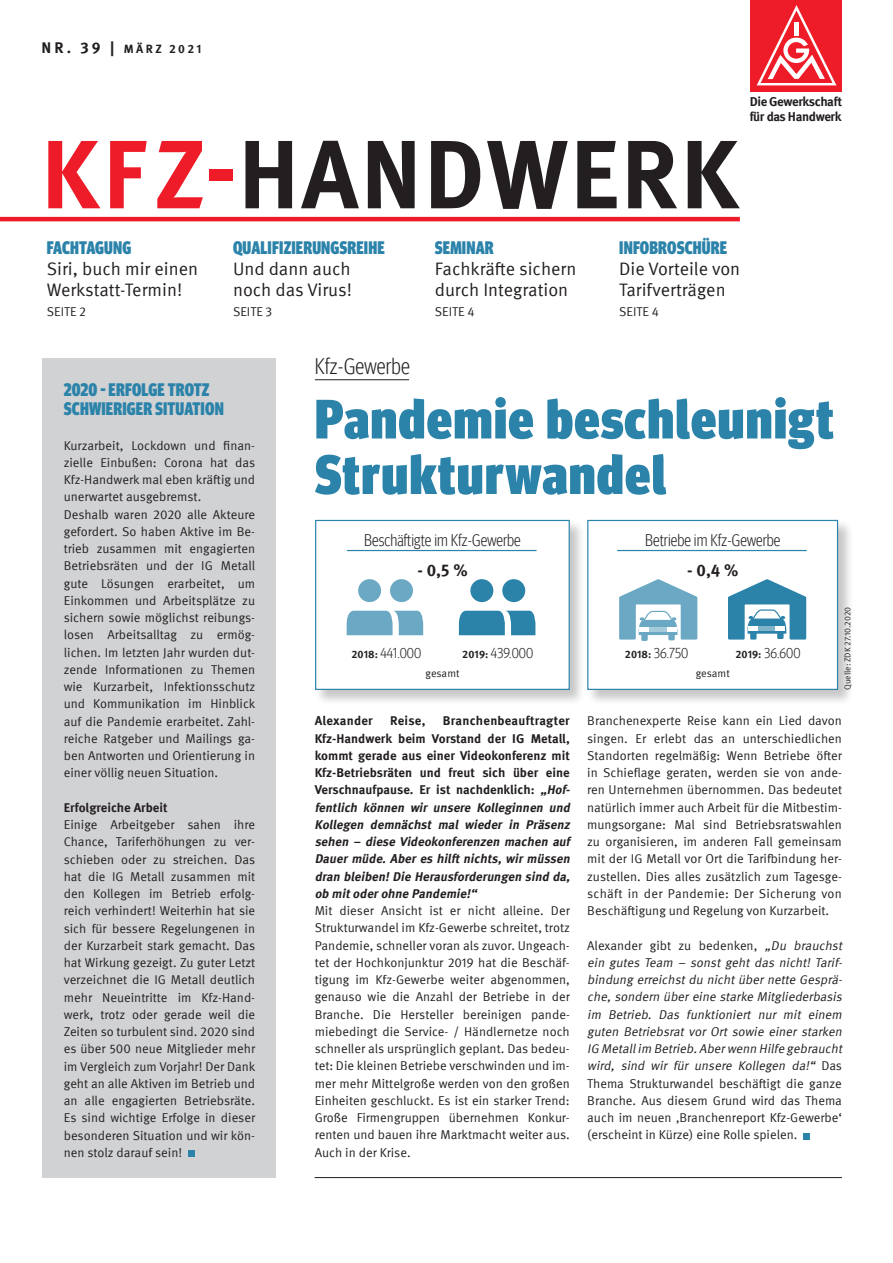
<style>
.page{position:relative;width:893px;height:1263px;background:#fff}
.page>*{position:absolute;margin:0;border:0;box-sizing:border-box;transform-origin:0 0}
.t1{font:700 96.9px "Meta IGM";letter-spacing:.02em;color:#231f20}
.t2{font:900 condensed 55.5px/55.5px "Meta Head IGM";letter-spacing:.02em;color:#2c83aa}
.t3{font:300 condensed 22.5px "Meta Head IGM";letter-spacing:.005em;color:#231f20}
.t4{font:900 condensed 18.15px/19.5px "Meta Head IGMT";letter-spacing:.01em;color:#2c83aa;scale:.89 1}
.t5{font:18px/21px "Meta IGM";color:#231f20}
.t6{font:300 condensed 16.8px "Meta Head IGM";color:#231f20}
.t7{font:700 16.8px "Meta IGM";color:#231f20}
.t8{font:300 condensed 14.4px "Meta Head IGM";color:#231f20}
.t9{font:700 12.9px/15px "Meta IGM";letter-spacing:-.03em;color:#231f20}
.t10{font:12.75px/17.2px "Meta IGM";color:#231f20;text-align:justify}
.t11{font:italic 12.75px/17.2px "Meta IGM";color:#231f20}
.t12{font:italic 700 12.75px/17.2px "Meta IGM";color:#231f20}
.t13{font:700 12.75px "Meta IGM";color:#231f20}
.t14{font:700 12.75px "Meta IGM";letter-spacing:.02em;color:#231f20}
.t15{font:700 12.15px "Meta IGM";letter-spacing:.19em;color:#231f20}
.t16{font:10.8px "Meta IGM";color:#231f20}
.t17{font:8.4px "Meta IGM";color:#231f20}
.s1{font-size:15.6px}
.s2{color:#ee1c28}
.s3{font-family:"Meta IGM";font-weight:700;font-stretch:normal;font-size:10.8px}
.s4{font-style:normal}
</style>
<div class="page">
<div style="left:751px;top:0;width:91px;height:91px;background:#ee1c28"></div>
<svg style="left:756px;top:5px;width:81px;height:81px"></svg>
<hr style="left:0;top:217px;width:740px;height:4px;background:#ee1c28">
<div style="left:43px;top:358px;width:233px;height:820px;background:#d1d2d4"></div>
<hr style="left:315px;top:1177px;width:527px;height:1px;background:#231f20">
<div style="left:188px;top:1150px;width:6px;height:7px;background:#2c83aa"></div>
<hr style="left:315px;top:379px;width:94px;height:1px;background:#231f20">
<div style="left:803px;top:1133px;width:7px;height:6px;background:#2c83aa"></div>
<div style="left:314px;top:519px;width:271px;height:186px;background:#231f20;opacity:.25"></div>
<div style="left:315px;top:520px;width:255px;height:170px;background:#fff;border:1px solid #2c83aa"></div>
<div style="left:470px;top:579px;width:23px;height:23px;background:#2c83aa;border-radius:50%"></div>
<svg style="left:459px;top:611px;width:76px;height:24px;background:#408fb2"></svg>
<div style="left:502px;top:579px;width:23px;height:23px;background:#2c83aa;border-radius:50%"></div>
<div style="left:358px;top:579px;width:23px;height:23px;background:#6ba8c3;border-radius:50%"></div>
<svg style="left:347px;top:611px;width:76px;height:24px;background:#79b0c8"></svg>
<div style="left:390px;top:579px;width:23px;height:23px;background:#6ba8c3;border-radius:50%"></div>
<hr style="left:347px;top:550px;width:190px;height:1px;background:#2c83aa">
<div style="left:586px;top:519px;width:268px;height:186px;background:#231f20;opacity:.25"></div>
<div style="left:587px;top:520px;width:251px;height:170px;background:#fff;border:1px solid #2c83aa"></div>
<hr style="left:617px;top:550px;width:190px;height:1px;background:#2c83aa">
<svg style="left:619px;top:579px;width:79px;height:62px"></svg>
<svg style="left:728px;top:579px;width:79px;height:61px"></svg>
<p class="t15" style="left:42px;top:39px;width:162px"><span class="s1">NR. 39 |</span> Mär z 2021</p>
<h1 class="t1" style="left:41px;top:99px;width:699px"><span class="s2">Kfz-</span>Handwerk</h1>
<p class="t9" style="left:750px;top:93px;width:94px">Die Gewerkschaft für das Handwerk</p>
<h3 class="t4" style="left:47px;top:237px;width:96px">FACHTAGUNG</h3>
<h3 class="t5" style="left:47px;top:257px;width:153px">Siri, buch mir einen<br>Werkstatt-Termin!</h3>
<p class="t10" style="left:47px;top:302px;width:14px">Seite</p>
<p class="t10" style="left:79px;top:302px;width:8px">2</p>
<h3 class="t4" style="left:233px;top:237px;width:172px">QUALIFIZIERUNGSREIHE</h3>
<h3 class="t5" style="left:233px;top:257px;width:121px">Und dann auch noch das Virus!</h3>
<p class="t10" style="left:233px;top:302px;width:41px">SEITE 3</p>
<h3 class="t4" style="left:435px;top:237px;width:68px">SEMINAR</h3>
<h3 class="t5" style="left:435px;top:257px;width:143px">Fachkräfte sichern durch Integration</h3>
<p class="t10" style="left:435px;top:302px;width:41px">SEITE 4</p>
<h3 class="t4" style="left:619px;top:237px;width:123px">INFOBROSCHÜRE</h3>
<h3 class="t5" style="left:619px;top:257px;width:123px">Die Vorteile von<br>Tarifverträgen</h3>
<p class="t10" style="left:619px;top:302px;width:41px">SEITE 4</p>
<h3 class="t3" style="left:315px;top:350px;width:97px">Kfz-Gewerbe</h3>
<h3 class="t4" style="left:64px;top:378px;width:181px">2020 - ERFOLGE TROTZ<br>SCHWIERIGER SITUATION</h3>
<p class="t10" style="left:64px;top:436px;width:193px;text-align:left">Kurzarbeit, Lockdown und finan&shy;zielle Einbußen: Corona hat das<br>Kfz-Handwerk mal eben kräftig und unerwartet ausgebremst.<br>Deshalb waren 2020 alle Akteure gefordert. So haben Aktive im Be&shy;trieb zusammen mit engagierten<br>Betriebsräten und der IG Metall gute Lösungen erarbeitet, um<br>Einkommen und Arbeitsplätze zu sichern sowie möglichst reibungs&shy;losen Arbeitsalltag zu ermög&shy;lichen. Im letzten Jahr wurden dut&shy;zende Informationen zu Themen wie Kurzarbeit, Infektionsschutz und Kommunikation im Hinblick auf die Pandemie erarbeitet. Zahl&shy;reiche Ratgeber und Mailings ga&shy;ben Antworten und Orientierung in einer völlig neuen Situation.</p>
<p class="t13" style="left:64px;top:797px;width:105px">Erfolgreiche Arbeit</p>
<p class="t10" style="left:64px;top:815px;width:193px">Einige Arbeitgeber sahen ihre Chance, Tariferhöhungen zu ver&shy;schieben oder zu streichen. Das hat die IG Metall zusammen mit den Kollegen im Betrieb erfolg&shy;reich verhindert! Weiterhin hat sie sich für bessere Regelungenen in der Kurzarbeit stark gemacht. Das hat Wirkung gezeigt. Zu guter Letzt verzeichnet die IG Metall deutlich mehr Neueintritte im Kfz-Hand&shy;werk, trotz oder gerade weil die Zeiten so turbulent sind. 2020 sind es über 500 neue Mitglieder mehr im Vergleich zum Vorjahr! Der Dank geht an alle Aktiven im Betrieb und an alle engagierten Betriebsräte.<br>Es sind wichtige Erfolge in dieser besonderen Situation und wir kön&shy;nen stolz darauf sein!</p>
<h2 class="t2" style="left:315px;top:387px;width:521px">Pandemie beschleunigt<br>Strukturwandel</h2>
<h3 class="t6" style="left:364px;top:528px;width:158px">Beschäftigte im Kfz-Gewerbe</h3>
<h3 class="t6" style="left:645px;top:528px;width:137px">Betriebe im Kfz-Gewerbe</h3>
<h3 class="t7" style="left:417px;top:557px;width:52px">- 0,5 %</h3>
<h3 class="t7" style="left:687px;top:557px;width:53px">- 0,4 %</h3>
<p class="t8" style="left:351px;top:643px;width:71px"><span class="s3">2018:</span> 441.000</p>
<p class="t8" style="left:462px;top:643px;width:72px"><span class="s3">2019:</span> 439.000</p>
<p class="t16" style="left:425px;top:665px;width:36px">gesamt</p>
<p class="t8" style="left:625px;top:643px;width:65px"><span class="s3">2018:</span> 36.750</p>
<p class="t8" style="left:735px;top:643px;width:67px"><span class="s3">2019:</span> 36.600</p>
<p class="t16" style="left:696px;top:665px;width:36px">gesamt</p>
<p class="t17" style="left:841px;top:690px;width:84px;rotate:-90deg">Quelle: ZDK 27.10.2020</p>
<p class="t12" style="left:315px;top:711px;width:260px;text-indent:128px"><span class="s4">Branchenbeauftragter Kfz-Handwerk beim Vorstand der IG Metall, kommt gerade aus einer Videokonferenz mit Kfz-Betriebsräten und freut sich über eine Verschnaufpause. Er ist nachdenklich:</span> „Hof&shy;fentlich können wir unsere Kolleginnen und Kollegen demnächst mal wieder in Präsenz sehen – diese Videokonferenzen machen auf Dauer müde. Aber eshilft nichts, wir müssen dran bleiben!Die Herausforderungen sind da, ob mitoderohne Pandemie!“</p>
<p class="t10" style="left:315px;top:901px;width:257px">Mit dieser Ansicht ist er nicht alleine. Der Strukturwandel im Kfz-Gewerbe schreitet, trotz Pandemie, schneller voran als zuvor. Ungeach&shy;tet der Hochkonjunktur 2019 hat die Beschäf&shy;tigung im Kfz-Gewerbe weiter abgenommen, genauso wie die Anzahl der Betriebe in der Branche. Die Hersteller bereinigen pande&shy;miebedingt die Service- / Händlernetze noch schneller als ursprünglich geplant. Das bedeu&shy;tet: Die kleinen Betriebe verschwinden und im&shy;mer mehr Mittelgroße werden von den großen Einheiten geschluckt. Es ist ein starker Trend:<br>Große Firmengruppen übernehmen Konkur&shy;renten und bauen ihre Marktmacht weiter aus.<br>Auch in der Krise.</p>
<p class="t14" style="left:315px;top:711px;width:60px">Alexander</p>
<p class="t13" style="left:390px;top:711px;width:37px">Reise,</p>
<p class="t10" style="left:587px;top:711px;width:256px">Branchenexperte Reise kann ein Lied davon singen. Er erlebt das an unterschiedlichen Standorten regelmäßig: Wenn Betriebe öfter in Schieflage geraten, werden sie von ande&shy;ren Unternehmen übernommen. Das bedeutet natürlich immer auch Arbeit für die Mitbestim&shy;mungsorgane: Mal sind Betriebsratswahlen zu organisieren, im anderen Fall gemeinsam mit der IG Metall vor Ort die Tarifbindung her&shy;zustellen. Dies alles zusätzlich zum Tagesge&shy;schäft in der Pandemie: Der Sicherung von Beschäftigung und Regelung von Kurzarbeit.</p>
<p class="t11" style="left:587px;top:936px;width:259px"><span class="s4">Alexander gibt zu bedenken,</span> „Du brauchst ein gutes Team – sonst geht das nicht! Tarif&shy;bindung erreichstdu nichtübernette Gesprä&shy;che,sondern übereine starke Mitgliederbasis im Betrieb. Das funktioniert nur mit einem guten Betriebsrat vor Ort sowie einer starken IG Metallim Betrieb.Aberwenn Hilfe gebraucht wird, sind wir für unsere Kollegen da!“ <span class="s4">D a s Thema Strukturwandel beschäftigt die ganze Branche. Aus diesem Grund wird das Thema auch im neuen ‚Branchenreport Kfz-Gewerbe‘ (erscheint in Kürze) eine Rolle spielen.</span></p>
</div>
